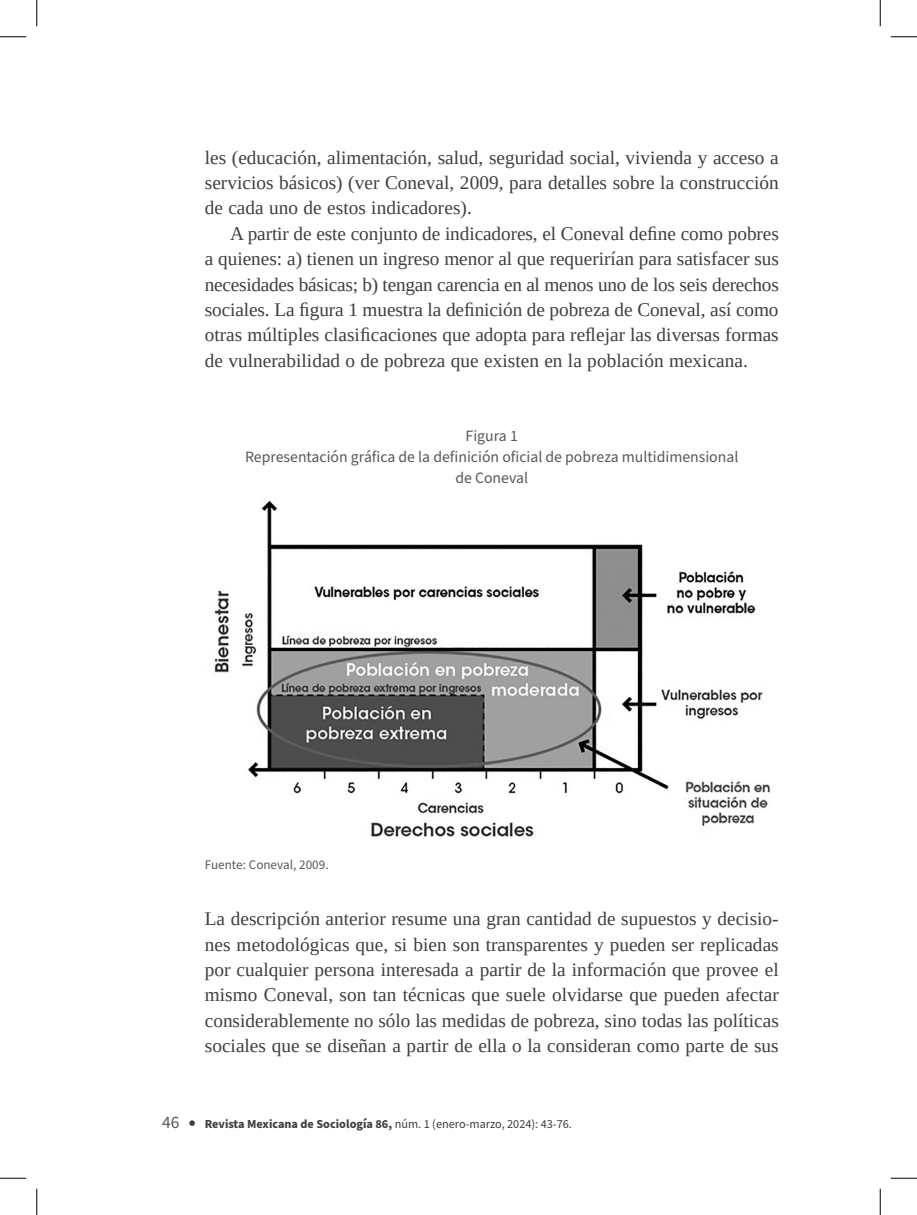
<style>
.page{position:relative;width:917px;height:1215px;background:#fff}
.page>*{position:absolute;margin:0;border:0;box-sizing:border-box;transform-origin:0 0}
.Cuerpo{font:19.25px/25.4px "Liberation Serif";color:#3e3e3f;text-align:justify}
.Sin_sangria{font:19.25px/25.4px "Liberation Serif";color:#3e3e3f;text-align:justify}
.t1{font:17.5px "Source Sans Pro";color:#57585a}
.Titulo-figuras{font:15.75px/21px "Source Sans Pro";color:#57585a;text-align:center}
.Fuente{font:13.12px "Source Sans Pro";color:#57585a}
.t2{font:700 12.25px "Source Sans Pro";color:#3e3e3f}
.s1{font-weight:400}
</style>
<div class="page">
<svg style="left:189px;top:1120px;width:6px;height:5px"></svg>
<img style="left:214px;top:500px;width:556px;height:337px">
<svg style="left:0;top:36px;width:26px;height:1px"></svg>
<svg style="left:891px;top:36px;width:26px;height:1px"></svg>
<svg style="left:0;top:1177px;width:26px;height:1px"></svg>
<svg style="left:891px;top:1177px;width:26px;height:1px"></svg>
<svg style="left:36px;top:0;width:1px;height:26px"></svg>
<svg style="left:36px;top:1188px;width:1px;height:26px"></svg>
<svg style="left:880px;top:0;width:1px;height:26px"></svg>
<svg style="left:880px;top:1188px;width:1px;height:26px"></svg>
<p class="Cuerpo" style="left:205px;top:144px;width:575px">les (educación, alimentación, salud, seguridad social, vivienda y acceso a servicios básicos) (ver Coneval, 2009, para detalles sobre la construcción de cada uno de estos indicadores).</p>
<p class="Cuerpo" style="left:205px;top:221px;width:576px;text-indent:25px">A partir de este conjunto de indicadores, el Coneval define como pobres a quienes: a) tienen un ingreso menor al que requerirían para satisfacer sus necesidades básicas; b) tengan carencia en al menos uno de los seis derechos sociales. La figura 1 muestra la definición de pobreza de Coneval, así como otras múltiples clasificaciones que adopta para reflejar las diversas formas de vulnerabilidad o de pobreza que existen en la población mexicana.</p>
<p class="Titulo-figuras" style="left:245px;top:425px;width:495px">Figura 1<br>Representación gráfica de la definición oficial de pobreza multidimensional de Coneval</p>
<p class="Fuente" style="left:205px;top:856px;width:125px">Fuente: Coneval, 2009.</p>
<p class="Sin_sangria" style="left:205px;top:906px;width:576px">La descripción anterior resume una gran cantidad de supuestos y decisio&shy;nes metodológicas que, si bien son transparentes y pueden ser replicadas por cualquier persona interesada a partir de la información que provee el mismo Coneval, son tan técnicas que suele olvidarse que pueden afectar considerablemente no sólo las medidas de pobreza, sino todas las políticas sociales que se diseñan a partir de ella o la consideran como parte de sus</p>
<p class="t1" style="left:162px;top:1110px;width:19px">46</p>
<p class="t2" style="left:205px;top:1115px;width:369px">Revista Mexicana de Sociología 86, <span class="s1">núm. 1 (enero-marzo, 2024): 43-76.</span></p>
</div>
